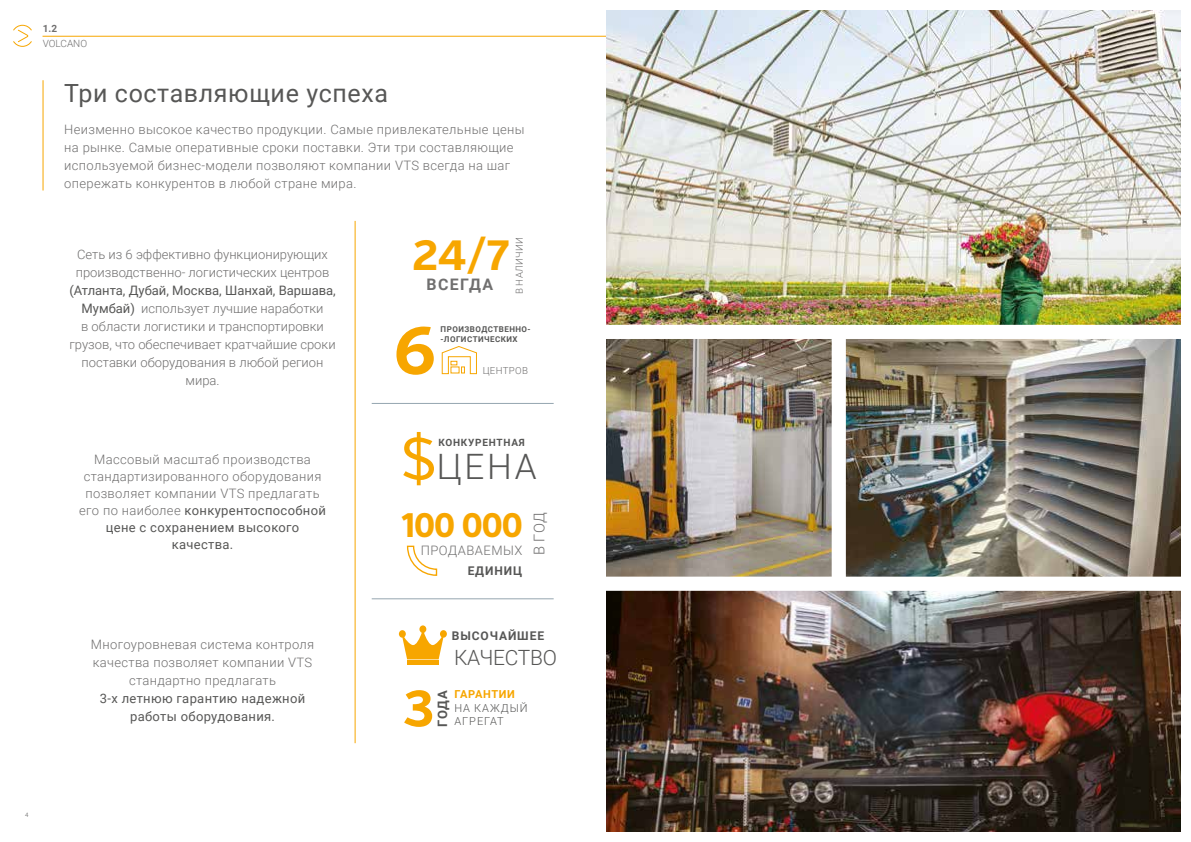
<style>
.page{position:relative;width:1191px;height:842px;background:#fff}
.page>*{position:absolute;margin:0;border:0;box-sizing:border-box;transform-origin:0 0}
.t1{font:700 66.8px "Verb";color:#f7a600}
.t2{font:700 50.9px "Verb";color:#f7a600}
.t3{font:700 42.3px "Verb";color:#f7a600}
.t4{font:300 35px "Roboto";color:#575756}
.t5{font:800 34px "Verb";letter-spacing:-.03em;color:#f7a600;scale:.9 1}
.t6{font:25px "Roboto";letter-spacing:.025em;color:#575756}
.t7{font:300 21px "Roboto";letter-spacing:-.015em;color:#575756}
.t8{font:700 15.9px "Roboto";letter-spacing:.085em;color:#706f6f}
.t9{font:300 14.8px "Roboto";color:#706f6f}
.t10{font:300 13px/17px "Roboto";letter-spacing:.025em;color:#706f6f;text-align:center}
.t11{font:300 13px/18px "Roboto";color:#706f6f}
.t12{font:13px/18px "Roboto";letter-spacing:.025em;color:#575756;text-align:center}
.t13{font:700 13px "Roboto";color:#575756}
.t14{font:700 12px "Roboto";letter-spacing:.075em;color:#575756}
.t15{font:300 11px "Roboto";letter-spacing:.085em;color:#575756}
.t16{font:700 11px "Roboto";letter-spacing:.06em;color:#f7a600}
.t17{font:700 10px "Roboto";letter-spacing:.075em;color:#575756}
.t18{font:300 10px "Roboto";color:#706f6f}
.t19{font:700 10px "Roboto";color:#706f6f}
.t20{font:300 9.7px "Roboto";letter-spacing:.035em;color:#706f6f}
.t21{font:700 8px/10px "Roboto";letter-spacing:.06em;color:#575756}
.t22{font:300 6px "Roboto";color:#575756}
.s1{font-weight:400;color:#575756}
.s2{font-family:"Verb";font-weight:400;font-size:59.2px;color:#f7a600}
</style>
<div class="page">
<hr style="left:43px;top:36px;width:1105px;height:1px;background:#f7a600">
<svg style="left:13px;top:25px;width:19px;height:22px"></svg>
<hr style="left:43px;top:80px;width:1px;height:110px;background:#f7a600">
<hr style="left:354px;top:221px;width:1px;height:522px;background:#f7a600">
<hr style="left:372px;top:598px;width:181px;height:1px;background:#95a6b0">
<hr style="left:372px;top:403px;width:181px;height:1px;background:#95a6b0">
<svg style="left:441px;top:346px;width:36px;height:28px"></svg>
<svg style="left:399px;top:625px;width:48px;height:34px"></svg>
<hr style="left:407px;top:661px;width:31px;height:4px;background:#f7a600">
<img style="left:606px;top:11px;width:574px;height:314px">
<img style="left:606px;top:591px;width:574px;height:240px">
<img style="left:606px;top:339px;width:225px;height:237px">
<img style="left:846px;top:339px;width:334px;height:238px">
<svg style="left:406px;top:545px;width:32px;height:31px"></svg>
<p class="t19" style="left:43px;top:21px;width:16px">1.2</p>
<p class="t18" style="left:43px;top:36px;width:46px">VOLCANO</p>
<h3 class="t6" style="left:64px;top:75px;width:325px">Три составляющие успеха</h3>
<p class="t10" style="left:64px;top:120px;width:462px;line-height:18px;text-align:left">Неизменно высокое качество продукции. Самые привлекательные цены на рынке. Самые оперативные сроки поставки. Эти три составляющие используемой бизнес-модели позволяют компании VTS всегда на шаг опережать конкурентов в любой стране мира.</p>
<p class="t11" style="left:76px;top:245px;width:255px">Сеть из 6 эффективно функционирующих производственно- логистических центров</p>
<p class="t11" style="left:69px;top:281px;width:268px;text-align:center"><span class="s1">(Атланта, Дубай, Москва, Шанхай, Варшава, Мумбай)</span> использует лучшие наработки<br>в области логистики и транспортировки грузов, что обеспечивает кратчайшие сроки поставки оборудования в любой регион мира.</p>
<p class="t10" style="left:79px;top:450px;width:248px">Массовый масштаб производства стандартизированного оборудования позволяет компании VTS предлагать его по наиболее <span class="s1">конкурентоспособной цене с сохранением высокого качества.</span></p>
<h3 class="t3" style="left:412px;top:230px;width:98px">24/7</h3>
<p class="t8" style="left:426px;top:273px;width:68px">ВСЕГДА</p>
<p class="t20" style="left:513px;top:294px;width:59px;rotate:-90deg">В НАЛИЧИИ</p>
<p class="t21" style="left:440px;top:324px;width:92px">ПРОИЗВОДСТВЕННО--ЛОГИСТИЧЕСКИХ</p>
<h1 class="t1" style="left:393px;top:310px;width:44px">6</h1>
<p class="t20" style="left:483px;top:363px;width:47px">ЦЕНТРОВ</p>
<h3 class="t4" style="left:400px;top:442px;width:138px"><span class="s2">$</span>ЦЕНА</h3>
<p class="t17" style="left:438px;top:435px;width:88px">КОНКУРЕНТНАЯ</p>
<h3 class="t5" style="left:402px;top:505px;width:136px">100 000</h3>
<p class="t10" style="left:421px;top:541px;width:103px">ПРОДАВАЕМЫХ</p>
<p class="t14" style="left:467px;top:562px;width:56px">ЕДИНИЦ</p>
<p class="t9" style="left:529px;top:555px;width:44px;rotate:-90deg">В ГОД</p>
<p class="t14" style="left:452px;top:627px;width:94px">ВЫСОЧАЙШЕЕ</p>
<h3 class="t7" style="left:454px;top:642px;width:104px">КАЧЕСТВО</h3>
<p class="t10" style="left:91px;top:635px;width:225px;line-height:18px">Многоуровневая система контроля качества позволяет компании VTS стандартно предлагать</p>
<p class="t12" style="left:100px;top:689px;width:207px">3-х летнюю гарантию надежной работы оборудования.</p>
<h2 class="t2" style="left:403px;top:678px;width:33px">3</h2>
<p class="t16" style="left:454px;top:686px;width:62px">ГАРАНТИИ</p>
<p class="t13" style="left:433px;top:727px;width:39px;rotate:-90deg">ГОДА</p>
<p class="t15" style="left:454px;top:700px;width:75px">НА КАЖДЫЙ</p>
<p class="t15" style="left:454px;top:713px;width:51px">АГРЕГАТ</p>
<p class="t22" style="left:25px;top:811px;width:5px">4</p>
</div>
